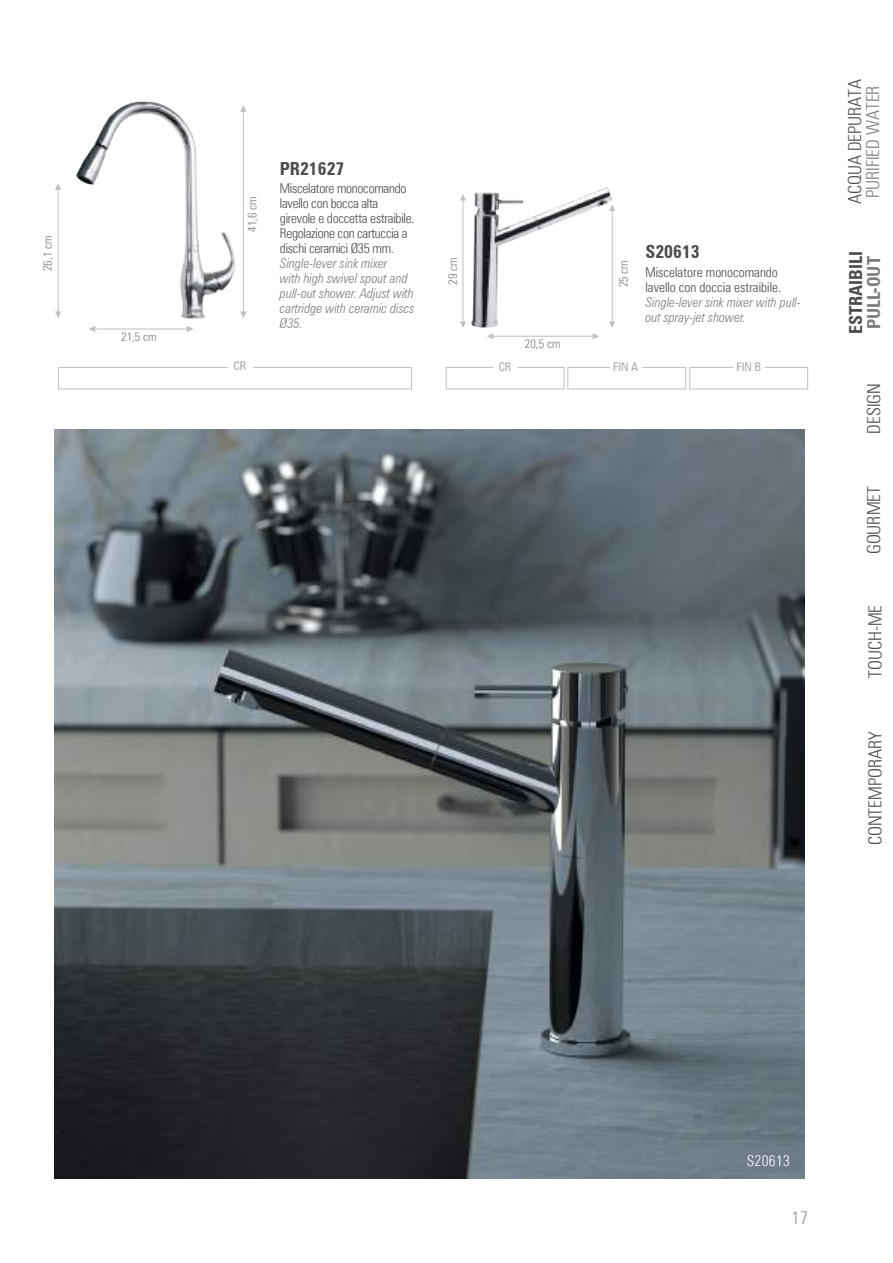
<style>
.page{position:relative;width:893px;height:1263px;background:#fff}
.page>*{position:absolute;margin:0;border:0;box-sizing:border-box;transform-origin:0 0}
.t1{font:300 condensed 18px "Zurich BT";color:#4e4b4c}
.t2{font:700 condensed 18px "Zurich BT";color:#4e4b4c}
.t3{font:300 condensed 18px "Zurich BT";color:#7d7c7e}
.t4{font:700 condensed 18px "Zurich BT";color:#7d7c7e}
.t5{font:300 condensed 18px "Zurich BT";color:#969698}
.t6{font:300 condensed 15px "Zurich BT";letter-spacing:.02em;color:#fff}
.t7{font:italic 300 condensed 13.5px/15px "Zurich BT";color:#7d7c7e}
.t8{font:300 condensed 13.5px/15px "Zurich BT";letter-spacing:-.02em;color:#4e4b4c}
.t9{font:300 condensed 13.5px/15px "Zurich BT";color:#4e4b4c}
.t10{font:300 condensed 12px "Zurich BT";color:#7d7c7e}
.t11{font:condensed 12px "Zurich BT";letter-spacing:-.01em;color:#aaaaac}
</style>
<div class="page">
<img style="left:471px;top:187px;width:142px;height:141px">
<img style="left:76px;top:101px;width:159px;height:218px">
<hr style="left:492px;top:336px;width:101px;height:1px;background:#c0bfc1">
<svg style="left:487px;top:333px;width:6px;height:6px"></svg>
<svg style="left:593px;top:333px;width:6px;height:6px"></svg>
<hr style="left:96px;top:329px;width:92px;height:1px;background:#c0bfc1">
<svg style="left:89px;top:326px;width:6px;height:6px"></svg>
<svg style="left:187px;top:326px;width:6px;height:6px"></svg>
<hr style="left:612px;top:210px;width:1px;height:116px;background:#c0bfc1">
<svg style="left:609px;top:321px;width:6px;height:7px"></svg>
<svg style="left:609px;top:204px;width:6px;height:7px"></svg>
<hr style="left:243px;top:112px;width:1px;height:204px;background:#c0bfc1">
<svg style="left:240px;top:311px;width:7px;height:7px"></svg>
<svg style="left:240px;top:105px;width:7px;height:7px"></svg>
<hr style="left:463px;top:200px;width:1px;height:127px;background:#c0bfc1">
<svg style="left:460px;top:321px;width:6px;height:7px"></svg>
<svg style="left:460px;top:194px;width:6px;height:7px"></svg>
<hr style="left:58px;top:189px;width:1px;height:128px;background:#c0bfc1">
<svg style="left:55px;top:311px;width:6px;height:7px"></svg>
<svg style="left:55px;top:183px;width:6px;height:7px"></svg>
<img style="left:54px;top:430px;width:750px;height:749px">
<div style="left:58px;top:367px;width:354px;height:22px;border:1px solid #c0bfc1"></div>
<div style="left:228px;top:361px;width:24px;height:10px;background:#fff"></div>
<div style="left:446px;top:367px;width:118px;height:22px;border:1px solid #c0bfc1"></div>
<div style="left:689px;top:367px;width:119px;height:22px;border:1px solid #c0bfc1"></div>
<div style="left:567px;top:367px;width:119px;height:22px;border:1px solid #c0bfc1"></div>
<div style="left:493px;top:362px;width:24px;height:10px;background:#fff"></div>
<div style="left:733px;top:362px;width:31px;height:10px;background:#fff"></div>
<div style="left:610px;top:362px;width:31px;height:9px;background:#fff"></div>
<p class="t10" style="left:40px;top:271px;width:37px;rotate:-90deg">26,1 cm</p>
<p class="t10" style="left:121px;top:330px;width:37px">21,5 cm</p>
<p class="t10" style="left:245px;top:232px;width:37px;rotate:-90deg">41,6 cm</p>
<h1 class="t2" style="left:280px;top:158px;width:66px">PR21627</h1>
<p class="t8" style="left:280px;top:180px;width:136px">Miscelatore monocomando lavello con bocca alta girevole e doccetta estraibile.<br>Regolazione con cartuccia a dischi ceramici Ø35 mm.</p>
<p class="t7" style="left:280px;top:255px;width:136px">Single-lever sink mixer<br>with high swivel spout and pull-out shower. Adjust with cartridge with ceramic discs<br>Ø35.</p>
<p class="t10" style="left:446px;top:284px;width:29px;rotate:-90deg">29 cm</p>
<p class="t10" style="left:525px;top:337px;width:37px">20,5 cm</p>
<p class="t10" style="left:616px;top:287px;width:29px;rotate:-90deg">25 cm</p>
<h1 class="t2" style="left:645px;top:240px;width:56px">S20613</h1>
<p class="t9" style="left:645px;top:265px;width:137px">Miscelatore monocomando lavello con doccia estraibile.</p>
<p class="t7" style="left:645px;top:295px;width:157px">Single-lever sink mixer with pull&shy;out spray-jet shower.</p>
<p class="t11" style="left:234px;top:358px;width:14px">CR</p>
<p class="t11" style="left:499px;top:359px;width:14px">CR</p>
<p class="t11" style="left:613px;top:359px;width:27px">FIN A</p>
<p class="t11" style="left:736px;top:359px;width:26px">FIN B</p>
<h1 class="t1" style="left:844px;top:204px;width:126px;rotate:-90deg">ACQUA DEPURATA</h1>
<h1 class="t3" style="left:862px;top:198px;width:114px;rotate:-90deg">PURIFIED WATER</h1>
<h1 class="t2" style="left:845px;top:334px;width:84px;rotate:-90deg">ESTRAIBILI</h1>
<h1 class="t4" style="left:863px;top:329px;width:74px;rotate:-90deg">PULL-OUT</h1>
<h1 class="t1" style="left:844px;top:273px;width:16px;rotate:-90deg">ILI</h1>
<h1 class="t3" style="left:862px;top:279px;width:19px;rotate:-90deg">UT</h1>
<h1 class="t1" style="left:844px;top:329px;width:26px;rotate:-90deg">EST</h1>
<h1 class="t3" style="left:862px;top:326px;width:10px;rotate:-90deg">P</h1>
<h1 class="t1" style="left:863px;top:434px;width:52px;rotate:-90deg">DESIGN</h1>
<h1 class="t1" style="left:863px;top:554px;width:69px;rotate:-90deg">GOURMET</h1>
<h1 class="t1" style="left:864px;top:678px;width:74px;rotate:-90deg">TOUCH-ME</h1>
<h1 class="t1" style="left:864px;top:845px;width:115px;rotate:-90deg">CONTEMPORARY</h1>
<p class="t6" style="left:747px;top:1151px;width:45px">S20613</p>
<h1 class="t5" style="left:791px;top:1206px;width:18px">17</h1>
</div>
